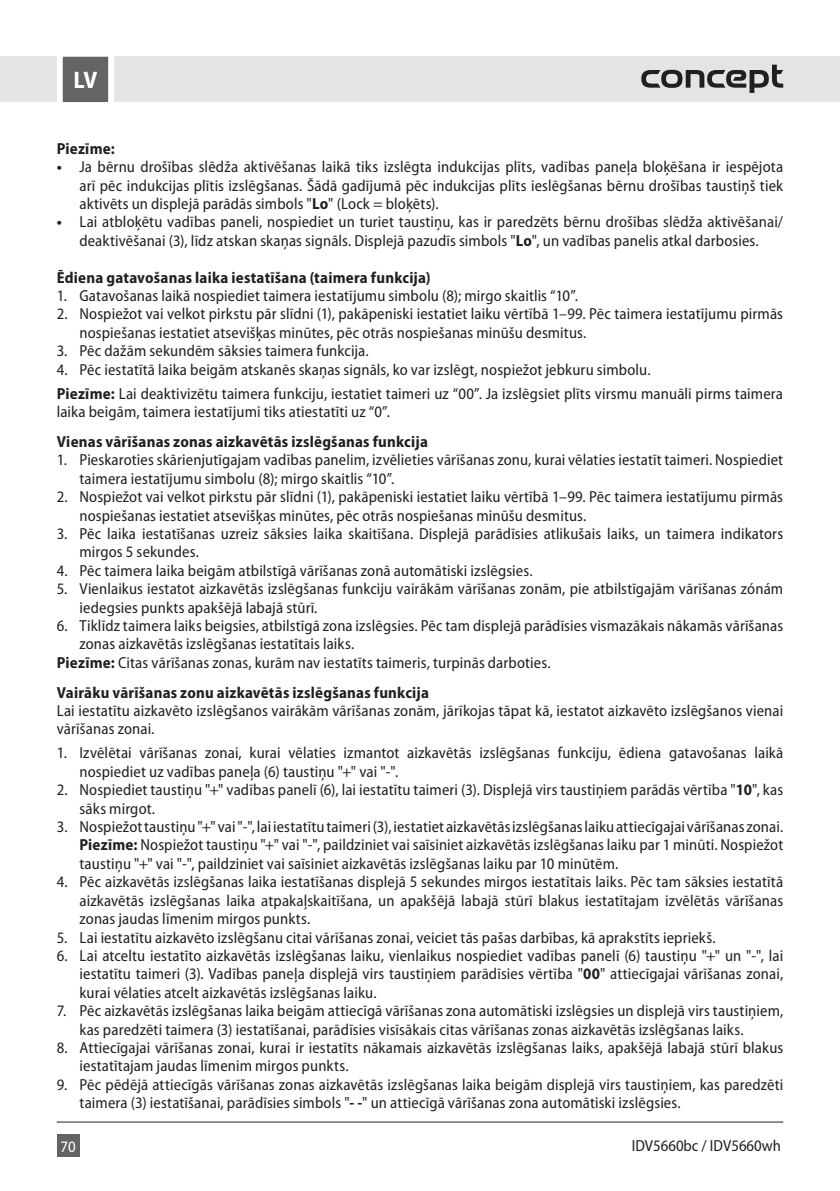
<style>
.page{position:relative;width:840px;height:1191px;background:#fff}
.page>*{position:absolute;margin:0;border:0;box-sizing:border-box;transform-origin:0 0}
.t1{font:700 semi-condensed 24px "Myriad Pro";color:#fff}
.t2{font:semi-condensed 16px/18.4px "Myriad Pro";letter-spacing:.01em;color:#231f20}
.t3{font:700 semi-condensed 16px "Myriad Pro";letter-spacing:.015em;color:#231f20}
.t4{font:semi-condensed 16px "Myriad Pro";color:#fff}
.s1{font-weight:700}
</style>
<div class="page">
<div style="left:0;top:57px;width:839px;height:45px;background:#e4e4e4"></div>
<div style="left:57px;top:1134px;width:22px;height:23px;background:#646463"></div>
<svg style="left:54px;top:56px;width:63px;height:47px;background:#909090"></svg>
<hr style="left:57px;top:1121px;width:725px;height:1px;background:#231f20">
<svg style="left:641px;top:65px;width:141px;height:28px"></svg>
<h1 class="t1" style="left:73px;top:67px;width:25px">LV</h1>
<p class="t3" style="left:57px;top:139px;width:60px">Piezīme:</p>
<p class="t2" style="left:79px;top:158px;width:704px;text-align:justify;text-indent:-23px"><span class="s1">•</span> Ja bērnu drošības slēdža aktivēšanas laikā tiks izslēgta indukcijas plīts, vadības paneļa bloķēšana ir iespējota arī pēc indukcijas plītis izslēgšanas. Šādā gadījumā pēc indukcijas plīts ieslēgšanas bērnu drošības taustiņš tiek aktivēts un displejā parādās simbols "<span class="s1">Lo</span>" (Lock = bloķēts).</p>
<p class="t2" style="left:57px;top:213px;width:727px;text-align:center"><span class="s1">•</span> Lai atbloķētu vadības paneli, nospiediet un turiet taustiņu, kas ir paredzēts bērnu drošības slēdža aktivēšanai/ deaktivēšanai (3), līdz atskan skaņas signāls. Displejā pazudīs simbols "<span class="s1">Lo</span>", un vadības panelis atkal darbosies.</p>
<p class="t3" style="left:57px;top:268px;width:375px">Ēdiena gatavošanas laika iestatīšana (taimera funkcija)</p>
<p class="t2" style="left:57px;top:287px;width:522px">1. Gatavošanas laikā nospiediet taimera iestatījumu simbolu (8); mirgo skaitlis “10”.</p>
<p class="t2" style="left:79px;top:305px;width:704px;text-indent:-23px">2. Nospiežot vai velkot pirkstu pār slīdni (1), pakāpeniski iestatiet laiku vērtībā 1–99. Pēc taimera iestatījumu pirmās nospiešanas iestatiet atsevišķas minūtes, pēc otrās nospiešanas minūšu desmitus.</p>
<p class="t2" style="left:57px;top:342px;width:313px">3. Pēc dažām sekundēm sāksies taimera funkcija.</p>
<p class="t2" style="left:57px;top:358px;width:727px;line-height:24px">4. Pēc iestatītā laika beigām atskanēs skaņas signāls, ko var izslēgt, nospiežot jebkuru simbolu.<br><span class="s1">Piezīme:</span> Lai deaktivizētu taimera funkciju, iestatiet taimeri uz “00”. Ja izslēgsiet plīts virsmu manuāli pirms taimera</p>
<p class="t2" style="left:57px;top:403px;width:334px">laika beigām, taimera iestatījumi tiks atiestatīti uz “0”.</p>
<p class="t3" style="left:57px;top:432px;width:372px">Vienas vārīšanas zonas aizkavētās izslēgšanas funkcija</p>
<p class="t2" style="left:79px;top:451px;width:704px;text-indent:-23px">1. Pieskaroties skārienjutīgajam vadības panelim, izvēlieties vārīšanas zonu, kurai vēlaties iestatīt taimeri. Nospiediet taimera iestatījumu simbolu (8); mirgo skaitlis “10”.</p>
<p class="t2" style="left:79px;top:488px;width:704px;text-indent:-23px">2. Nospiežot vai velkot pirkstu pār slīdni (1), pakāpeniski iestatiet laiku vērtībā 1–99. Pēc taimera iestatījumu pirmās nospiešanas iestatiet atsevišķas minūtes, pēc otrās nospiešanas minūšu desmitus.</p>
<p class="t2" style="left:79px;top:525px;width:705px;text-indent:-23px">3. Pēc laika iestatīšanas uzreiz sāksies laika skaitīšana. Displejā parādīsies atlikušais laiks, un taimera indikators mirgos 5 sekundes.</p>
<p class="t2" style="left:57px;top:561px;width:477px">4. Pēc taimera laika beigām atbilstīgā vārīšanas zonā automātiski izslēgsies.</p>
<p class="t2" style="left:79px;top:580px;width:704px;text-indent:-23px">5. Vienlaikus iestatot aizkavētās izslēgšanas funkciju vairākām vārīšanas zonām, pie atbilstīgajām vārīšanas zónám iedegsies punkts apakšējā labajā stūrī.</p>
<p class="t2" style="left:57px;top:617px;width:727px">6. Tiklīdz taimera laiks beigsies, atbilstīgā zona izslēgsies. Pēc tam displejā parādīsies vismazākais nākamās vārīšanas</p>
<p class="t2" style="left:79px;top:635px;width:276px">zonas aizkavētās izslēgšanas iestatītais laiks.</p>
<p class="t2" style="left:57px;top:653px;width:495px"><span class="s1">Piezīme:</span> Citas vārīšanas zonas, kurām nav iestatīts taimeris, turpinās darboties.</p>
<p class="t3" style="left:57px;top:683px;width:373px">Vairāku vārīšanas zonu aizkavētās izslēgšanas funkcija</p>
<p class="t2" style="left:57px;top:701px;width:727px">Lai iestatītu aizkavēto izslēgšanos vairākām vārīšanas zonām, jārīkojas tāpat kā, iestatot aizkavēto izslēgšanos vienai vārīšanas zonai.</p>
<p class="t2" style="left:79px;top:744px;width:705px;text-indent:-23px">1. Izvēlētai vārīšanas zonai, kurai vēlaties izmantot aizkavētās izslēgšanas funkciju, ēdiena gatavošanas laikā nospiediet uz vadības paneļa (6) taustiņu "+" vai "-".</p>
<p class="t2" style="left:79px;top:781px;width:704px;text-indent:-23px">2. Nospiediet taustiņu "+" vadības panelī (6), lai iestatītu taimeri (3). Displejā virs taustiņiem parādās vērtība "<span class="s1">10</span>", kas sāks mirgot.</p>
<p class="t2" style="left:79px;top:818px;width:705px;text-align:justify;text-indent:-23px">3. Nospiežot taustiņu "+" vai "-", lai iestatītu taimeri (3), iestatiet aizkavētās izslēgšanas laiku attiecīgajai vārīšanas zonai.<br><span class="s1">Piezīme:</span> Nospiežot taustiņu "+" vai "-", paildziniet vai saīsiniet aizkavētās izslēgšanas laiku par 1 minūti. Nospiežot taustiņu "+" vai "-", paildziniet vai saīsiniet aizkavētās izslēgšanas laiku par 10 minūtēm.</p>
<p class="t2" style="left:79px;top:873px;width:705px;text-align:justify;text-indent:-23px">4. Pēc aizkavētās izslēgšanas laika iestatīšanas displejā 5 sekundes mirgos iestatītais laiks. Pēc tam sāksies iestatītā aizkavētās izslēgšanas laika atpakaļskaitīšana, un apakšējā labajā stūrī blakus iestatītajam izvēlētās vārīšanas zonas jaudas līmenim mirgos punkts.</p>
<p class="t2" style="left:57px;top:928px;width:660px">5. Lai iestatītu aizkavēto izslēgšanu citai vārīšanas zonai, veiciet tās pašas darbības, kā aprakstīts iepriekš.</p>
<p class="t2" style="left:79px;top:946px;width:704px;text-align:justify;text-indent:-23px">6. Lai atceltu iestatīto aizkavētās izslēgšanas laiku, vienlaikus nospiediet vadības panelī (6) taustiņu "+" un "-", lai iestatītu taimeri (3). Vadības paneļa displejā virs taustiņiem parādīsies vērtība "<span class="s1">00</span>" attiecīgajai vārīšanas zonai, kurai vēlaties atcelt aizkavētās izslēgšanas laiku.</p>
<p class="t2" style="left:79px;top:1002px;width:705px;text-indent:-23px">7. Pēc aizkavētās izslēgšanas laika beigām attiecīgā vārīšanas zona automātiski izslēgsies un displejā virs taustiņiem, kas paredzēti taimera (3) iestatīšanai, parādīsies visīsākais citas vārīšanas zonas aizkavētās izslēgšanas laiks.</p>
<p class="t2" style="left:79px;top:1038px;width:705px;text-indent:-23px">8. Attiecīgajai vārīšanas zonai, kurai ir iestatīts nākamais aizkavētās izslēgšanas laiks, apakšējā labajā stūrī blakus iestatītajam jaudas līmenim mirgos punkts.</p>
<p class="t2" style="left:79px;top:1075px;width:705px;text-indent:-23px">9. Pēc pēdējā attiecīgās vārīšanas zonas aizkavētās izslēgšanas laika beigām displejā virs taustiņiem, kas paredzēti taimera (3) iestatīšanai, parādīsies simbols "<span class="s1">- -</span>" un attiecīgā vārīšanas zona automātiski izslēgsies.</p>
<p class="t4" style="left:61px;top:1138px;width:16px">70</p>
<p class="t2" style="left:631px;top:1136px;width:151px">IDV5660bc / IDV5660wh</p>
</div>
